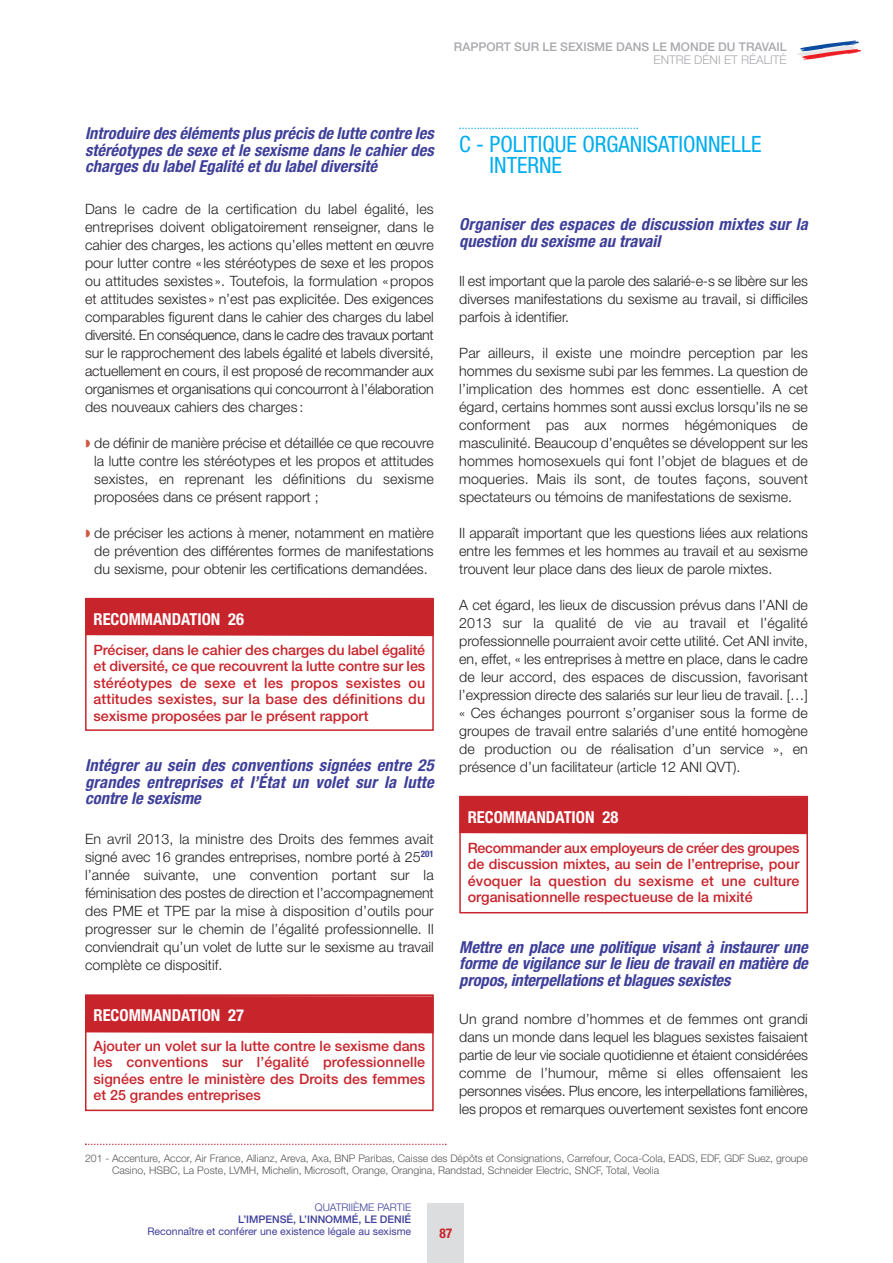
<style>
.page{position:relative;width:893px;height:1263px;background:#fff}
.page>*{position:absolute;margin:0;border:0;box-sizing:border-box;transform-origin:0 0}
.t1{font:condensed 22.5px/21px "Helvetica Neue";color:#00aeef}
.t2{font:italic 700 condensed 16.5px/16.5px "Helvetica Neue";letter-spacing:.005em;color:#3e3f99;text-align:justify}
.t3{font:700 condensed 16.5px "Helvetica Neue";color:#fff}
.t4{font:300 14.25px/18px "Helvetica Neue";color:#231f20;text-align:justify}
.t5{font:500 14.25px/16.5px "Helvetica Neue";color:#c8242b;text-align:justify}
.t6{font:700 condensed 13.5px "Helvetica Neue";color:#c8242b}
.t7{font:500 12px "Helvetica Neue";color:#a8a9ad}
.t8{font:300 12px "Helvetica Neue";color:#a8a9ad}
.t9{font:300 10.5px/12px "Helvetica Neue";color:#57585a}
.t10{font:10.5px "Helvetica Neue";color:#3e3f99}
.t11{font:500 10.5px "Helvetica Neue";color:#3e3f99}
.t12{font:300 10.5px "Helvetica Neue";color:#3e3f99}
.s1{color:#d15743}
</style>
<div class="page">
<div style="left:85px;top:598px;width:349px;height:133px;border:2px solid #c8242b"></div>
<div style="left:85px;top:600px;width:349px;height:36px;background:#c8242b"></div>
<div style="left:85px;top:995px;width:349px;height:116px;border:2px solid #c8242b"></div>
<div style="left:85px;top:996px;width:349px;height:37px;background:#c8242b"></div>
<div style="left:459px;top:796px;width:349px;height:117px;border:2px solid #c8242b"></div>
<div style="left:459px;top:798px;width:349px;height:36px;background:#c8242b"></div>
<hr style="left:85px;top:598px;width:349px;height:2px;background:#c8242b">
<hr style="left:85px;top:994px;width:349px;height:2px;background:#c8242b">
<svg style="left:459px;top:128px;width:179px;height:1px"></svg>
<hr style="left:459px;top:796px;width:349px;height:2px;background:#c8242b">
<svg style="left:797px;top:40px;width:64px;height:20px"></svg>
<div style="left:428px;top:1203px;width:36px;height:60px;background:#dcdddf"></div>
<svg style="left:85px;top:1143px;width:361px;height:2px"></svg>
<p class="t7" style="left:454px;top:39px;width:334px">RAPPORT SUR LE SEXISME DANS LE MONDE DU TRAVAIL</p>
<p class="t8" style="left:654px;top:56px;width:135px">ENTRE DÉNI ET RÉALITÉ</p>
<p class="t2" style="left:85px;top:127px;width:350px">Introduire des éléments plus précis de lutte contre les stéréotypes de sexe et le sexisme dans le cahier des charges du label Egalité et du label diversité</p>
<p class="t4" style="left:85px;top:202px;width:350px">Dans le cadre de la certification du label égalité, les entreprises doivent obligatoirement renseigner, dans le cahier des charges, les actions qu’elles mettent en œuvre pour lutter contre « les stéréotypes de sexe et les propos ou attitudes sexistes ». Toutefois, la formulation «propos et attitudes sexistes » n’est pas explicitée. Des exigences comparables figurent dans le cahier des charges du label diversité. En conséquence, dans le cadre des travaux portant sur le rapprochement des labels égalité et labels diversité, actuellement en cours, il est proposé de recommander aux organismes et organisations qui concourront à l’élaboration des nouveaux cahiers des charges :</p>
<p class="t4" style="left:94px;top:436px;width:341px;text-indent:-9px"><span class="s1">◗</span> de définir de manière précise et détaillée ce que recouvre la lutte contre les stéréotypes et les propos et attitudes sexistes, en reprenant les définitions du sexisme proposées dans ce présent rapport ;</p>
<p class="t4" style="left:94px;top:526px;width:341px;text-indent:-9px"><span class="s1">◗</span> de préciser les actions à mener, notamment en matière de prévention des différentes formes de manifestations du sexisme, pour obtenir les certifications demandées.</p>
<p class="t3" style="left:94px;top:609px;width:152px">RECOMMANDATION 26</p>
<p class="t5" style="left:94px;top:641px;width:333px">Préciser, dans le cahier des charges du label égalité et diversité, ce que recouvrent la lutte contre sur les stéréotypes de sexe et les propos sexistes ou attitudes sexistes, sur la base des définitions du sexisme proposées par le présent rapport</p>
<p class="t2" style="left:85px;top:758px;width:350px">Intégrer au sein des conventions signées entre 25 grandes entreprises et l’État un volet sur la lutte contre le sexisme</p>
<p class="t4" style="left:85px;top:832px;width:350px">En avril 2013, la ministre des Droits des femmes avait signé avec 16 grandes entreprises, nombre porté à 25<sup>201 </sup>l’année suivante, une convention portant sur la féminisation des postes de direction et l’accompagnement des PME et TPE par la mise à disposition d’outils pour progresser sur le chemin de l’égalité professionnelle. Il conviendrait qu’un volet de lutte sur le sexisme au travail complète ce dispositif.</p>
<p class="t3" style="left:94px;top:1005px;width:152px">RECOMMANDATION 27</p>
<p class="t5" style="left:94px;top:1037px;width:333px">Ajouter un volet sur la lutte contre le sexisme dans les conventions sur l’égalité professionnelle signées entre le ministère des Droits des femmes et 25 grandes entreprises</p>
<h1 class="t1" style="left:490px;top:136px;width:273px;text-indent:-30px">C - POLITIQUE ORGANISATIONNELLE<br>INTERNE</h1>
<p class="t2" style="left:459px;top:218px;width:350px">Organiser des espaces de discussion mixtes sur la question du sexisme au travail</p>
<p class="t4" style="left:459px;top:274px;width:350px">Il est important que la parole des salarié-e-s se libère sur les diverses manifestations du sexisme au travail, si difficiles parfois à identifier.</p>
<p class="t4" style="left:459px;top:346px;width:350px">Par ailleurs, il existe une moindre perception par les hommes du sexisme subi par les femmes. La question de l’implication des hommes est donc essentielle. A cet égard, certains hommes sont aussi exclus lorsqu’ils ne se conforment pas aux normes hégémoniques de masculinité. Beaucoup d’enquêtes se développent sur les hommes homosexuels qui font l’objet de blagues et de moqueries. Mais ils sont, de toutes façons, souvent spectateurs ou témoins de manifestations de sexisme.</p>
<p class="t4" style="left:459px;top:526px;width:350px">Il apparaît important que les questions liées aux relations entre les femmes et les hommes au travail et au sexisme trouvent leur place dans des lieux de parole mixtes.</p>
<p class="t4" style="left:459px;top:598px;width:350px">A cet égard, les lieux de discussion prévus dans l’ANI de 2013 sur la qualité de vie au travail et l’égalité professionnelle pourraient avoir cette utilité. Cet ANI invite, en, effet, « les entreprises à mettre en place, dans le cadre de leur accord, des espaces de discussion, favorisant l’expression directe des salariés sur leur lieu de travail. […] « Ces échanges pourront s’organiser sous la forme de groupes de travail entre salariés d’une entité homogène de production ou de réalisation d’un service », en présence d’un facilitateur (article 12 ANI QVT).</p>
<p class="t3" style="left:468px;top:807px;width:152px">RECOMMANDATION 28</p>
<p class="t5" style="left:468px;top:839px;width:333px">Recommander aux employeurs de créer des groupes de discussion mixtes, au sein de l’entreprise, pour évoquer la question du sexisme et une culture organisationnelle respectueuse de la mixité</p>
<p class="t2" style="left:459px;top:940px;width:350px">Mettre en place une politique visant à instaurer une forme de vigilance sur le lieu de travail en matière de propos, interpellations et blagues sexistes</p>
<p class="t4" style="left:459px;top:1012px;width:350px">Un grand nombre d’hommes et de femmes ont grandi dans un monde dans lequel les blagues sexistes faisaient partie de leur vie sociale quotidienne et étaient considérées comme de l’humour, même si elles offensaient les personnes visées. Plus encore, les interpellations familières, les propos et remarques ouvertement sexistes font encore</p>
<p class="t9" style="left:112px;top:1153px;width:697px;text-indent:-27px">201 - Accenture, Accor, Air France, Allianz, Areva, Axa, BNP Paribas, Caisse des Dépôts et Consignations, Carrefour, Coca-Cola, EADS, EDF, GDF Suez, groupe<br>Casino, HSBC, La Poste, LVMH, Michelin, Microsoft, Orange, Orangina, Randstad, Schneider Electric, SNCF, Total, Veolia</p>
<p class="t12" style="left:315px;top:1203px;width:98px">QUATRIIÈME PARTIE</p>
<p class="t11" style="left:238px;top:1213px;width:175px">L’IMPENSÉ, L’INNOMMÉ, LE DENIÉ</p>
<p class="t10" style="left:147px;top:1227px;width:265px">Reconnaître et conférer une existence légale au sexisme</p>
<p class="t6" style="left:439px;top:1225px;width:14px">87</p>
</div>
